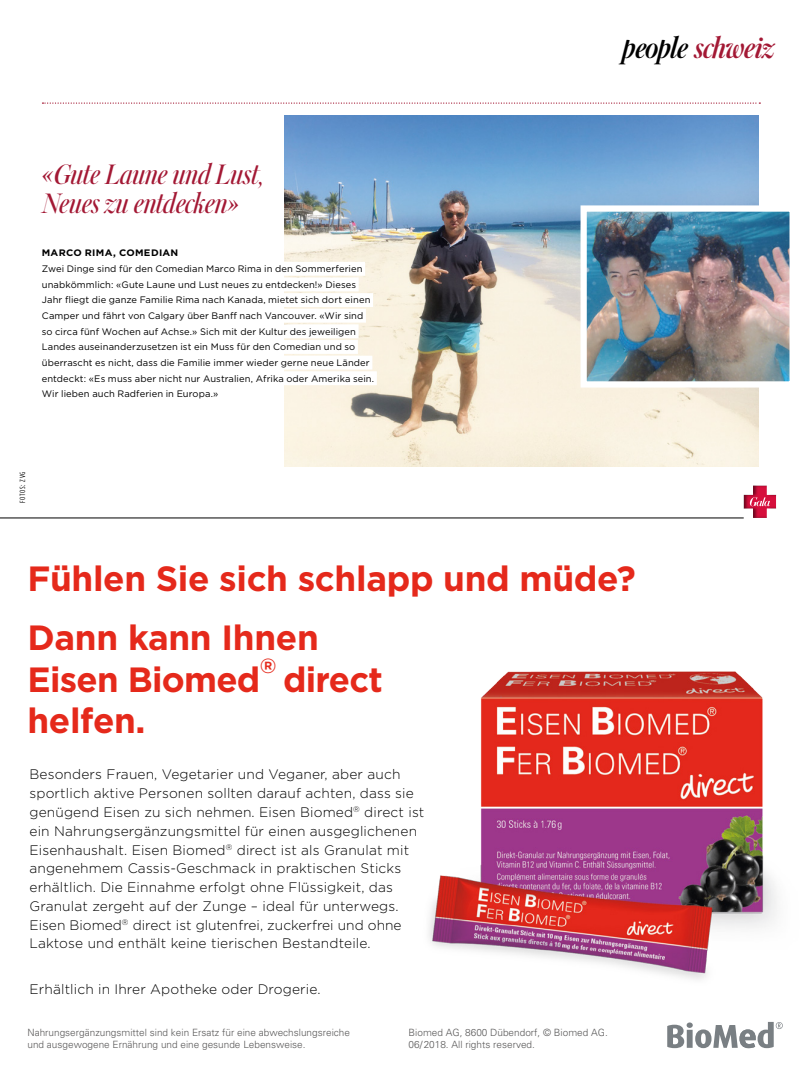
<style>
.page{position:relative;width:812px;height:1071px;background:#fff}
.page>*{position:absolute;margin:0;border:0;box-sizing:border-box;transform-origin:0 0}
.t1{font:700 35px/59px "Gotham";letter-spacing:-.01em;color:#e5291b}
.t2{font:28.75px "Glanz Gala Medium Txt Italic";letter-spacing:-.05em;color:#a31834}
.t3{font:27.5px/28.8px "Glanz Gala Regular Hdl Italic";letter-spacing:-.025em;color:#a31834}
.t4{font:700 20.38px "Gotham";color:#e5291b}
.t5{font:300 13.75px/18.8px "Gotham";letter-spacing:.01em;color:#000}
.t6{font:300 10px/12.5px "Univers";color:#5a5959}
.t7{font:9.38px/15.6px "Gotham";letter-spacing:.01em;color:#000}
.t8{font:700 9.38px "Gotham";letter-spacing:.025em;color:#000;scale:1.05 1}
.t9{font:7.5px "Gotham Condensed";letter-spacing:.085em;color:#000;scale:1.05 1}
.s1{color:#000}
</style>
<div class="page">
<svg style="left:743px;top:485px;width:33px;height:33px"></svg>
<svg style="left:667px;top:1021px;width:115px;height:26px"></svg>
<img style="left:429px;top:671px;width:348px;height:309px">
<hr style="left:0;top:517px;width:743px;height:1px;background:#000">
<svg style="left:42px;top:102px;width:718px;height:2px"></svg>
<img style="left:284px;top:116px;width:474px;height:350px">
<img style="left:587px;top:212px;width:201px;height:168px">
<div style="left:580px;top:205px;width:215px;height:182px;border:6px solid #fff"></div>
<div style="left:42px;top:262px;width:323px;height:13px;background:#fff"></div>
<div style="left:42px;top:277px;width:316px;height:14px;background:#fff"></div>
<div style="left:42px;top:293px;width:331px;height:14px;background:#fff"></div>
<div style="left:42px;top:308px;width:324px;height:14px;background:#fff"></div>
<div style="left:42px;top:324px;width:316px;height:14px;background:#fff"></div>
<div style="left:42px;top:340px;width:316px;height:14px;background:#fff"></div>
<div style="left:42px;top:355px;width:330px;height:14px;background:#fff"></div>
<div style="left:42px;top:371px;width:335px;height:14px;background:#fff"></div>
<h3 class="t3" style="left:42px;top:160px;width:223px">«Gute Laune und Lust,<br>Neues zu entdecken»</h3>
<p class="t8" style="left:42px;top:247px;width:131px">MARCO RIMA, COMEDIAN</p>
<p class="t7" style="left:42px;top:260px;width:334px">Zwei Dinge sind für den Comedian Marco Rima in den Sommerferien unabkömmlich: «Gute Laune und Lust neues zu entdecken!» Dieses Jahr fliegt die ganze Familie Rima nach Kanada, mietet sich dort einen Camper und fährt von Calgary über Banff nach Vancouver. «Wir sind so circa fünf Wochen auf Achse.» Sich mit der Kultur des jeweiligen Landes auseinanderzusetzen ist ein Muss für den Comedian und so überrascht es nicht, dass die Familie immer wieder gerne neue Länder entdeckt: «Es muss aber nicht nur Australien, Afrika oder Amerika sein.<br>Wir lieben auch Radferien in Europa.»</p>
<p class="t9" style="left:18px;top:502px;width:31px;rotate:-90deg">FOTOS: ZVG</p>
<h2 class="t2" style="left:622px;top:30px;width:154px"><span class="s1">people</span> schweiz</h2>
<h1 class="t1" style="left:27px;top:548px;width:609px">Fühlen Sie sich schlapp und müde?<br>Dann kann Ihnen</h1>
<h1 class="t1" style="left:27px;top:648px;width:234px">Eisen Biomed</h1>
<h3 class="t4" style="left:260px;top:654px;width:18px">®</h3>
<h1 class="t1" style="left:283px;top:648px;width:101px">direct</h1>
<h1 class="t1" style="left:27px;top:689px;width:120px">helfen.</h1>
<p class="t5" style="left:29px;top:764px;width:396px">Besonders Frauen, Vegetarier und Veganer, aber auch sportlich aktive Personen sollten darauf achten, dass sie genügend Eisen zu sich nehmen. Eisen Biomed<sup>®</sup> direct ist ein Nahrungsergänzungsmittel für einen ausgeglichenen Eisenhaushalt. Eisen Biomed<sup>®</sup> direct ist als Granulat mit angenehmem Cassis-Geschmack in praktischen Sticks erhältlich. Die Einnahme erfolgt ohne Flüssigkeit, das Granulat zergeht auf der Zunge – ideal für unterwegs.<br>Eisen Biomed<sup>®</sup> direct ist glutenfrei, zuckerfrei und ohne Laktose und enthält keine tierischen Bestandteile.</p>
<p class="t5" style="left:29px;top:978px;width:292px">Erhältlich in Ihrer Apotheke oder Drogerie.</p>
<p class="t6" style="left:27px;top:1025px;width:324px">Nahrungsergänzungsmittel sind kein Ersatz für eine abwechslungsreiche und ausgewogene Ernährung und eine gesunde Lebensweise.</p>
<p class="t6" style="left:408px;top:1025px;width:201px">Biomed AG, 8600 Dübendorf, © Biomed AG.<br>06/ 2018. All rights reserved.</p>
</div>
